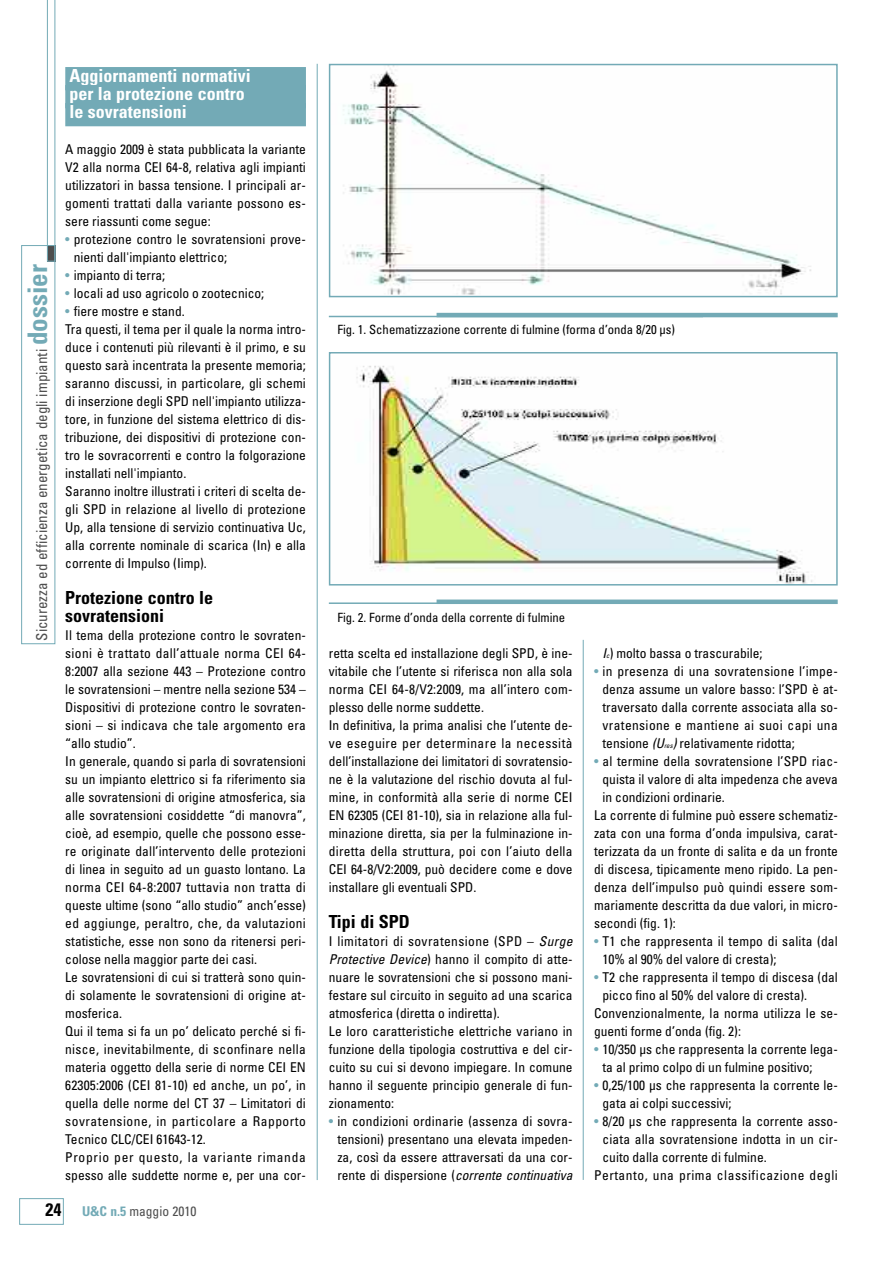
<style>
.page{position:relative;width:893px;height:1263px;background:#fff}
.page>*{position:absolute;margin:0;border:0;box-sizing:border-box;transform-origin:0 0}
.t1{font:700 condensed 18px/18px "Univers";color:#fff}
.t2{font:700 condensed 18px/18px "Univers";color:#000}
.t3{font:condensed 15px "Univers";color:#4d4d4d}
.t4{font:condensed 13.5px/18px "Univers";color:#000}
.t5{font:condensed 13.5px "Univers";letter-spacing:.04em;color:#000}
.t6{font:condensed 13.5px "Univers";color:#4d4d4d}
.t7{font:condensed 12.75px "Univers";color:#000}
.s1{font-weight:700;font-size:27px;color:#73aab6}
.s2{color:#73aab6}
.s3{font-weight:700;font-size:18px;color:#000}
.s4{font-weight:700;color:#73aab6}
.s5{font-style:italic}
.s6{font-style:italic;font-size:6.75px}
</style>
<div class="page">
<div style="left:19px;top:1198px;width:45px;height:27px;border:1px solid #73aab6"></div>
<svg style="left:47px;top:0;width:8px;height:262px"></svg>
<div style="left:21px;top:245px;width:34px;height:399px;border:1px solid #73aab6"></div>
<hr style="left:317px;top:64px;width:1px;height:1116px;background:#73aab6">
<div style="left:65px;top:67px;width:241px;height:23px;background:#73aab6"></div>
<div style="left:65px;top:85px;width:241px;height:23px;background:#73aab6"></div>
<div style="left:65px;top:103px;width:241px;height:23px;background:#73aab6"></div>
<img style="left:343px;top:68px;width:468px;height:226px">
<div style="left:329px;top:64px;width:509px;height:233px;border:2px solid #73aab6"></div>
<hr style="left:329px;top:316px;width:374px;height:1px;background:#73aab6">
<hr style="left:437px;top:313px;width:401px;height:4px;background:#73aab6">
<img style="left:356px;top:366px;width:456px;height:216px">
<div style="left:329px;top:352px;width:509px;height:233px;border:2px solid #73aab6"></div>
<hr style="left:329px;top:602px;width:374px;height:2px;background:#73aab6">
<div style="left:437px;top:599px;width:401px;height:5px;background:#73aab6"></div>
<hr style="left:583px;top:640px;width:1px;height:540px;background:#73aab6">
<p class="t3" style="left:36px;top:641px;width:378px;rotate:-90deg">Sicurezza ed efficienza energetica degli impianti <span class="s1">dossier</span></p>
<h1 class="t1" style="left:70px;top:68px;width:183px">Aggiornamenti normativi per la protezione contro le sovratensioni</h1>
<p class="t4" style="left:65px;top:141px;width:242px;text-align:justify">A maggio 2009 è stata pubblicata la variante V2 alla norma CEI 64-8, relativa agli impianti utilizzatori in bassa tensione. I principali ar&shy;gomenti trattati dalla variante possono es&shy;sere riassunti come segue:</p>
<p class="t4" style="left:74px;top:231px;width:234px;text-indent:-9px"><span class="s2">•</span> protezione contro le sovratensioni prove&shy;nienti dall'impianto elettrico;</p>
<p class="t4" style="left:65px;top:267px;width:101px"><span class="s2">•</span> impianto di terra;</p>
<p class="t4" style="left:65px;top:285px;width:200px"><span class="s2">•</span> locali ad uso agricolo o zootecnico;</p>
<p class="t4" style="left:65px;top:303px;width:242px"><span class="s2">•</span> fiere mostre e stand.<br>Tra questi, il tema per il quale la norma intro&shy;duce i contenuti più rilevanti è il primo, e su questo sarà incentrata la presente memoria; saranno discussi, in particolare, gli schemi di inserzione degli SPD nell'impianto utilizza&shy;tore, in funzione del sistema elettrico di dis&shy;tribuzione, dei dispositivi di protezione con&shy;tro le sovracorrenti e contro la folgorazione installati nell'impianto.<br>Saranno inoltre illustrati i criteri di scelta de&shy;gli SPD in relazione al livello di protezione Up, alla tensione di servizio continuativa Uc, alla corrente nominale di scarica (In) e alla corrente di Impulso (Iimp).</p>
<h1 class="t2" style="left:65px;top:590px;width:149px">Protezione contro le sovratensioni</h1>
<p class="t4" style="left:65px;top:627px;width:242px">Il tema della protezione contro le sovraten&shy;sioni è trattato dall’attuale norma CEI 64- 8:2007 alla sezione 443 – Protezione contro le sovratensioni – mentre nella sezione 534 – Dispositivi di protezione contro le sovraten&shy;sioni – si indicava che tale argomento era “allo studio”.<br>In generale, quando si parla di sovratensioni su un impianto elettrico si fa riferimento sia alle sovratensioni di origine atmosferica, sia alle sovratensioni cosiddette “di manovra”, cioè, ad esempio, quelle che possono esse&shy;re originate dall’intervento delle protezioni di linea in seguito ad un guasto lontano. La norma CEI 64-8:2007 tuttavia non tratta di queste ultime (sono “allo studio” anch’esse) ed aggiunge, peraltro, che, da valutazioni statistiche, esse non sono da ritenersi peri&shy;colose nella maggior parte dei casi.<br>Le sovratensioni di cui si tratterà sono quin&shy;di solamente le sovratensioni di origine at&shy;mosferica.<br>Qui il tema si fa un po’ delicato perché si fi&shy;nisce, inevitabilmente, di sconfinare nella materia oggetto della serie di norme CEI EN 62305:2006 (CEI 81-10) ed anche, un po’, in quella delle norme del CT 37 – Limitatori di sovratensione, in particolare a Rapporto Tecnico CLC/CEI 61643-12.<br>Proprio per questo, la variante rimanda spesso alle suddette norme e, per una cor-</p>
<p class="t6" style="left:45px;top:1206px;width:152px"><span class="s3">24</span> <span class="s4">U&amp;C n.5</span> maggio 2010</p>
<p class="t7" style="left:337px;top:325px;width:339px">Fig. 1. Schematizzazione corrente di fulmine (forma d’onda 8/20 µs)</p>
<p class="t7" style="left:337px;top:613px;width:229px">Fig. 2. Forme d’onda della corrente di fulmine</p>
<p class="t4" style="left:329px;top:645px;width:245px">retta scelta ed installazione degli SPD, è ine&shy;vitabile che l’utente si riferisca non alla sola norma CEI 64-8/V2:2009, ma all’intero com&shy;plesso delle norme suddette.<br>In definitiva, la prima analisi che l’utente de&shy;ve eseguire per determinare la necessità dell’installazione dei limitatori di sovratensio&shy;ne è la valutazione del rischio dovuta al ful&shy;mine, in conformità alla serie di norme CEI EN 62305 (CEI 81-10), sia in relazione alla ful&shy;minazione diretta, sia per la fulminazione in&shy;diretta della struttura, poi con l’aiuto della CEI 64-8/V2:2009, può decidere come e dove installare gli eventuali SPD.</p>
<h1 class="t2" style="left:329px;top:914px;width:82px">Tipi di SPD</h1>
<p class="t4" style="left:329px;top:933px;width:245px">I limitatori di sovratensione (SPD – <span class="s5">Surge Protective Device</span>) hanno il compito di atte&shy;nuare le sovratensioni che si possono mani&shy;festare sul circuito in seguito ad una scarica atmosferica (diretta o indiretta).<br>Le loro caratteristiche elettriche variano in funzione della tipologia costruttiva e del cir&shy;cuito su cui si devono impiegare. In comune hanno il seguente principio generale di fun&shy;zionamento:</p>
<p class="t4" style="left:337px;top:1113px;width:237px;text-align:justify;text-indent:-9px"><span class="s2">•</span> in condizioni ordinarie (assenza di sovra&shy;tensioni) presentano una elevata impeden&shy;za, così da essere attraversati da una cor&shy;rente di dispersione (<span class="s5">corrente continuativa</span></p>
<p class="t4" style="left:603px;top:645px;width:162px"><span class="s5">I</span><span class="s6">c</span>) molto bassa o trascurabile;</p>
<p class="t4" style="left:603px;top:663px;width:237px;text-align:justify;text-indent:-9px"><span class="s2">•</span> in presenza di una sovratensione l’impe&shy;denza assume un valore basso: l’SPD è at&shy;traversato dalla corrente associata alla so&shy;vratensione e mantiene ai suoi capi una tensione <span class="s5">(U</span><span class="s6">res</span><span class="s5">)</span> relativamente ridotta;</p>
<p class="t4" style="left:594px;top:753px;width:245px"><span class="s2">•</span> al termine della sovratensione l’SPD riac-</p>
<p class="t4" style="left:603px;top:771px;width:237px">quista il valore di alta impedenza che aveva</p>
<p class="t4" style="left:603px;top:789px;width:124px">in condizioni ordinarie.</p>
<p class="t4" style="left:594px;top:807px;width:245px">La corrente di fulmine può essere schematiz-</p>
<p class="t4" style="left:594px;top:825px;width:245px">zata con una forma d’onda impulsiva, carat-</p>
<p class="t4" style="left:594px;top:843px;width:245px">terizzata da un fronte di salita e da un fronte</p>
<p class="t4" style="left:594px;top:861px;width:245px">di discesa, tipicamente meno ripido. La pen-</p>
<p class="t4" style="left:594px;top:879px;width:245px">denza dell’impulso può quindi essere som-</p>
<p class="t4" style="left:594px;top:897px;width:245px">mariamente descritta da due valori, in micro-</p>
<p class="t4" style="left:594px;top:915px;width:83px">secondi (fig. 1):</p>
<p class="t4" style="left:603px;top:933px;width:237px;text-indent:-9px"><span class="s2">•</span> T1 che rappresenta il tempo di salita (dal<br>10% al 90% del valore di cresta);</p>
<p class="t4" style="left:594px;top:969px;width:245px"><span class="s2">•</span> T2 che rappresenta il tempo di discesa (dal</p>
<p class="t4" style="left:603px;top:987px;width:206px">picco fino al 50% del valore di cresta).</p>
<p class="t4" style="left:594px;top:1005px;width:245px">Convenzionalmente, la norma utilizza le se-</p>
<p class="t4" style="left:594px;top:1023px;width:148px">guenti forme d’onda (fig. 2):</p>
<p class="t4" style="left:603px;top:1041px;width:237px;text-indent:-9px"><span class="s2">•</span> 10/350 µs che rappresenta la corrente lega&shy;ta al primo colpo di un fulmine positivo;</p>
<p class="t4" style="left:603px;top:1077px;width:237px;text-indent:-9px"><span class="s2">•</span> 0,25/100 µs che rappresenta la corrente le&shy;gata ai colpi successivi;</p>
<p class="t4" style="left:594px;top:1113px;width:245px"><span class="s2">•</span> 8/20 µs che rappresenta la corrente asso-</p>
<p class="t4" style="left:603px;top:1131px;width:237px">ciata alla sovratensione indotta in un cir-</p>
<p class="t4" style="left:603px;top:1149px;width:166px">cuito dalla corrente di fulmine.</p>
<p class="t5" style="left:594px;top:1170px;width:245px">Pertanto, una prima classificazione degli</p>
</div>
